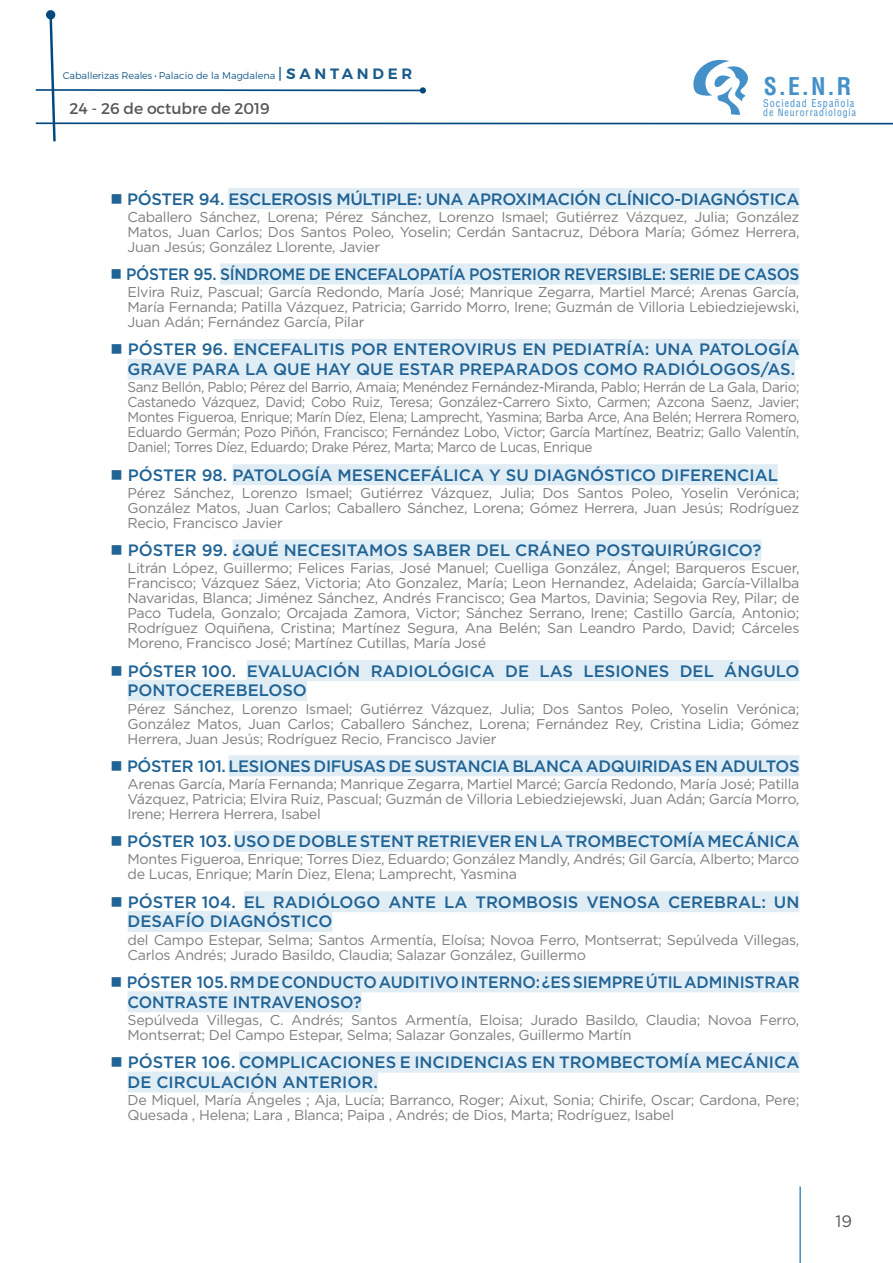
<style>
.page{position:relative;width:893px;height:1263px;background:#fff}
.page>*{position:absolute;margin:0;border:0;box-sizing:border-box;transform-origin:0 0}
.t1{font:700 condensed 23.85px "Helvetica LT Std";color:#4490c9}
.t2{font:500 16.5px/19.8px "Gotham";letter-spacing:-.01em;color:#206395}
.t3{font:500 16.5px/19.8px "Gotham";letter-spacing:-.01em;color:#206395;scale:.96 1}
.t4{font:500 16.5px "Gotham";letter-spacing:-.01em;color:#206395;scale:.94 1}
.t5{font:16.5px "Gotham";color:#575756}
.t6{font:15.6px "Montserrat";letter-spacing:-.01em;color:#575756}
.t7{font:14.25px/15px "Gotham";letter-spacing:-.02em;color:#7e7e7d;text-align:justify}
.t8{font:14.25px/15px "Gotham";letter-spacing:-.02em;color:#7e7e7d;text-align:justify;scale:.95 1}
.t9{font:condensed 10.5px "Helvetica LT Std";letter-spacing:.1em;color:#4490c9;scale:.96 1}
.t10{font:condensed 10.05px "Helvetica LT Std";letter-spacing:.1em;color:#4490c9;scale:.96 1}
.t11{font:300 9.75px "Montserrat";letter-spacing:-.01em;color:#1a5c8b}
.s1{font-weight:700}
.s2{font-weight:400;font-size:15px}
.s3{font-weight:600;font-size:15px}
</style>
<div class="page">
<hr style="left:799px;top:1186px;width:2px;height:77px;background:#458fc9">
<hr style="left:36px;top:122px;width:857px;height:2px;background:#00497f">
<svg style="left:693px;top:60px;width:55px;height:55px"></svg>
<svg style="left:35px;top:12px;width:390px;height:130px"></svg>
<div style="left:46px;top:10px;width:9px;height:10px;background:#00497f;border-radius:50%"></div>
<div style="left:228px;top:188px;width:571px;height:21px;background:#e1edf5"></div>
<div style="left:220px;top:263px;width:579px;height:21px;background:#e1edf5"></div>
<div style="left:233px;top:339px;width:566px;height:21px;background:#e1edf5"></div>
<div style="left:128px;top:359px;width:667px;height:21px;background:#e1edf5"></div>
<div style="left:232px;top:464px;width:546px;height:21px;background:#e1edf5"></div>
<div style="left:233px;top:540px;width:528px;height:21px;background:#e1edf5"></div>
<div style="left:247px;top:660px;width:552px;height:21px;background:#e1edf5"></div>
<div style="left:128px;top:680px;width:179px;height:21px;background:#e1edf5"></div>
<div style="left:228px;top:755px;width:571px;height:21px;background:#e1edf5"></div>
<div style="left:234px;top:831px;width:565px;height:21px;background:#e1edf5"></div>
<div style="left:244px;top:891px;width:555px;height:21px;background:#e1edf5"></div>
<div style="left:128px;top:911px;width:204px;height:21px;background:#e1edf5"></div>
<div style="left:230px;top:971px;width:569px;height:21px;background:#e1edf5"></div>
<div style="left:128px;top:991px;width:234px;height:21px;background:#e1edf5"></div>
<div style="left:239px;top:1052px;width:560px;height:21px;background:#e1edf5"></div>
<div style="left:128px;top:1071px;width:250px;height:21px;background:#e1edf5"></div>
<p class="t11" style="left:63px;top:69px;width:351px">Caballerizas Reales <span class="s1">·</span> Palacio de la Magdalena <span class="s2">|</span> <span class="s3">S A N T A N D E R</span></p>
<p class="t6" style="left:69px;top:99px;width:202px">24 - 26 de octubre de 2019</p>
<h1 class="t1" style="left:764px;top:71px;width:89px">S.E.N.R</h1>
<p class="t9" style="left:763px;top:96px;width:97px">Sociedad Española</p>
<p class="t10" style="left:763px;top:106px;width:98px">de Neurorradiología</p>
<p class="t2" style="left:127px;top:189px;width:674px">PÓSTER 94. ESCLEROSIS MÚLTIPLE: UNA APROXIMACIÓN CLÍNICO-DIAGNÓSTICA</p>
<p class="t7" style="left:128px;top:209px;width:673px">Caballero Sánchez, Lorena; Pérez Sánchez, Lorenzo Ismael; Gutiérrez Vázquez, Julia; González Matos, Juan Carlos; Dos Santos Poleo, Yoselin; Cerdán Santacruz, Débora María; Gómez Herrera, Juan Jesús; González Llorente, Javier</p>
<p class="t4" style="left:126px;top:263px;width:718px">PÓSTER 95. SÍNDROME DE ENCEFALOPATÍA POSTERIOR REVERSIBLE: SERIE DE CASOS</p>
<p class="t7" style="left:128px;top:284px;width:673px">Elvira Ruiz, Pascual; García Redondo, María José; Manrique Zegarra, Martiel Marcé; Arenas García, María Fernanda; Patilla Vázquez, Patricia; Garrido Morro, Irene; Guzmán de Villoria Lebiedziejewski, Juan Adán; Fernández García, Pilar</p>
<p class="t2" style="left:128px;top:339px;width:673px">PÓSTER 96. ENCEFALITIS POR ENTEROVIRUS EN PEDIATRÍA: UNA PATOLOGÍA<br>GRAVE PARA LA QUE HAY QUE ESTAR PREPARADOS COMO RADIÓLOGOS/AS.</p>
<p class="t8" style="left:128px;top:379px;width:709px">Sanz Bellón, Pablo; Pérez del Barrio, Amaia; Menéndez Fernández-Miranda, Pablo; Herrán de La Gala, Dario; Castanedo Vázquez, David; Cobo Ruiz, Teresa; González-Carrero Sixto, Carmen; Azcona Saenz, Javier; Montes Figueroa, Enrique; Marín Díez, Elena; Lamprecht, Yasmina; Barba Arce, Ana Belén; Herrera Romero, Eduardo Germán; Pozo Piñón, Francisco; Fernández Lobo, Victor; García Martínez, Beatriz; Gallo Valentín, Daniel; Torres Díez, Eduardo; Drake Pérez, Marta; Marco de Lucas, Enrique</p>
<p class="t2" style="left:128px;top:465px;width:652px">PÓSTER 98. PATOLOGÍA MESENCEFÁLICA Y SU DIAGNÓSTICO DIFERENCIAL</p>
<p class="t7" style="left:128px;top:485px;width:673px">Pérez Sánchez, Lorenzo Ismael; Gutiérrez Vázquez, Julia; Dos Santos Poleo, Yoselin Verónica; González Matos, Juan Carlos; Caballero Sánchez, Lorena; Gómez Herrera, Juan Jesús; Rodríguez Recio, Francisco Javier</p>
<p class="t2" style="left:128px;top:540px;width:635px">PÓSTER 99. ¿QUÉ NECESITAMOS SABER DEL CRÁNEO POSTQUIRÚRGICO?</p>
<p class="t7" style="left:128px;top:560px;width:673px">Litrán López, Guillermo; Felices Farias, José Manuel; Cuelliga González, Ángel; Barqueros Escuer, Francisco; Vázquez Sáez, Victoria; Ato Gonzalez, María; Leon Hernandez, Adelaida; García-Villalba Navaridas, Blanca; Jiménez Sánchez, Andrés Francisco; Gea Martos, Davinia; Segovia Rey, Pilar; de Paco Tudela, Gonzalo; Orcajada Zamora, Victor; Sánchez Serrano, Irene; Castillo García, Antonio; Rodríguez Oquiñena, Cristina; Martínez Segura, Ana Belén; San Leandro Pardo, David; Cárceles Moreno, Francisco José; Martínez Cutillas, María José</p>
<p class="t2" style="left:128px;top:661px;width:673px">PÓSTER 100. EVALUACIÓN RADIOLÓGICA DE LAS LESIONES DEL ÁNGULO<br>PONTOCEREBELOSO</p>
<p class="t7" style="left:128px;top:701px;width:673px">Pérez Sánchez, Lorenzo Ismael; Gutiérrez Vázquez, Julia; Dos Santos Poleo, Yoselin Verónica; González Matos, Juan Carlos; Caballero Sánchez, Lorena; Fernández Rey, Cristina Lidia; Gómez Herrera, Juan Jesús; Rodríguez Recio, Francisco Javier</p>
<p class="t2" style="left:127px;top:756px;width:674px">PÓSTER 101. LESIONES DIFUSAS DE SUSTANCIA BLANCA ADQUIRIDAS EN ADULTOS</p>
<p class="t7" style="left:128px;top:776px;width:673px">Arenas García, María Fernanda; Manrique Zegarra, Martiel Marcé; García Redondo, María José; Patilla Vázquez, Patricia; Elvira Ruiz, Pascual; Guzmán de Villoria Lebiedziejewski, Juan Adán; García Morro, Irene; Herrera Herrera, Isabel</p>
<p class="t2" style="left:127px;top:831px;width:674px">PÓSTER 103. USO DE DOBLE STENT RETRIEVER EN LA TROMBECTOMÍA MECÁNICA</p>
<p class="t7" style="left:128px;top:851px;width:673px">Montes Figueroa, Enrique; Torres Diez, Eduardo; González Mandly, Andrés; Gil García, Alberto; Marco de Lucas, Enrique; Marín Diez, Elena; Lamprecht, Yasmina</p>
<p class="t2" style="left:128px;top:892px;width:673px">PÓSTER 104. EL RADIÓLOGO ANTE LA TROMBOSIS VENOSA CEREBRAL: UN<br>DESAFÍO DIAGNÓSTICO</p>
<p class="t7" style="left:128px;top:932px;width:673px">del Campo Estepar, Selma; Santos Armentía, Eloísa; Novoa Ferro, Montserrat; Sepúlveda Villegas,<br>Carlos Andrés; Jurado Basildo, Claudia; Salazar González, Guillermo</p>
<p class="t3" style="left:127px;top:972px;width:702px">PÓSTER 105. RM DE CONDUCTO AUDITIVO INTERNO: ¿ES SIEMPRE ÚTIL ADMINISTRAR<br>CONTRASTE INTRAVENOSO?</p>
<p class="t7" style="left:128px;top:1012px;width:673px">Sepúlveda Villegas, C. Andrés; Santos Armentía, Eloisa; Jurado Basildo, Claudia; Novoa Ferro,<br>Montserrat; Del Campo Estepar, Selma; Salazar Gonzales, Guillermo Martín</p>
<p class="t2" style="left:128px;top:1052px;width:673px">PÓSTER 106. COMPLICACIONES E INCIDENCIAS EN TROMBECTOMÍA MECÁNICA<br>DE CIRCULACIÓN ANTERIOR.</p>
<p class="t7" style="left:128px;top:1092px;width:673px">De Miquel, María Ángeles ; Aja, Lucía; Barranco, Roger; Aixut, Sonia; Chirife, Oscar; Cardona, Pere;<br>Quesada , Helena; Lara , Blanca; Paipa , Andrés; de Dios, Marta; Rodríguez, Isabel</p>
<p class="t5" style="left:836px;top:1211px;width:18px">19</p>
</div>
